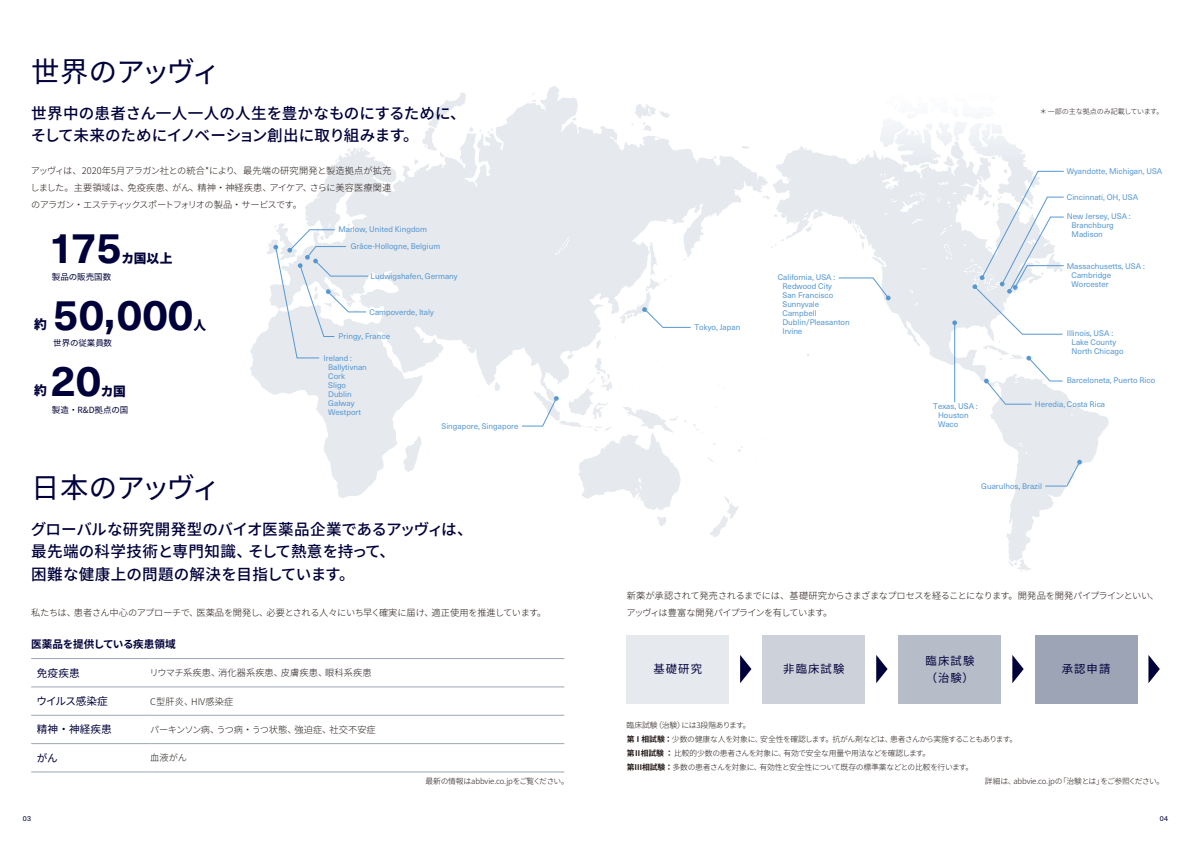
<style>
.page{position:relative;width:1191px;height:842px;background:#fff}
.page>*{position:absolute;margin:0;border:0;box-sizing:border-box;transform-origin:0 0}
.t1{font:700 42.5px "Neue Haas Unica Pro";color:#00003b}
.t2{font:28.3px "Noto Sans CJ Kjp";letter-spacing:-.065em;color:#00003b}
.t3{font:500 15.6px/22.7px "Noto Sans CJ Kjp";letter-spacing:.005em;color:#00003b}
.t4{font:900 12.8px "Noto Sans CJ Kjp";letter-spacing:-.02em;color:#00003b}
.t5{font:11.3px/17px "Noto Sans CJ Kjp";letter-spacing:.1em;color:#00003b}
.t6{font:700 10.6px "Noto Sans CJ Kjp";letter-spacing:-.01em;color:#00003b}
.t7{font:10.6px "Noto Sans CJ Kjp";letter-spacing:.01em;color:#00003b}
.t8{font:10.6px "Noto Sans CJ Kjp";letter-spacing:-.05em;color:#00003b}
.t9{font:300 9.2px/17px "Noto Sans CJ Kjp";letter-spacing:-.04em;color:#231916}
.t10{font:300 9.2px "Noto Sans CJ Kjp";letter-spacing:.01em;color:#231916}
.t11{font:300 9.2px "Noto Sans CJ Kjp";letter-spacing:-.02em;color:#231916}
.t12{font:8.5px "Noto Sans CJ Kjp";color:#00003b}
.t13{font:8px/9px "Neue Haas Unica Pro";color:#5697d2}
.t14{font:300 7.8px "Noto Sans CJ Kjp";letter-spacing:-.035em;color:#231916}
.t15{font:300 7.8px "Noto Sans CJ Kjp";letter-spacing:-.06em;color:#231916}
.t16{font:300 7.8px "Noto Sans CJ Kjp";letter-spacing:-.01em;color:#231916}
.t17{font:300 7.1px "Noto Sans CJ Kjp";letter-spacing:-.02em;color:#231916}
.t18{font:7.1px "Neue Haas Unica Pro";color:#00003b}
.s1{font-weight:700}
</style>
<div class="page">
<svg style="left:250px;top:86px;width:858px;height:486px"></svg>
<svg style="left:941px;top:86px;width:50px;height:17px"></svg>
<svg style="left:952px;top:320px;width:5px;height:5px"></svg>
<svg style="left:642px;top:307px;width:49px;height:21px"></svg>
<svg style="left:1044px;top:460px;width:38px;height:27px"></svg>
<svg style="left:984px;top:356px;width:79px;height:49px"></svg>
<hr style="left:954px;top:323px;width:1px;height:79px;background:#5697d2">
<svg style="left:838px;top:277px;width:52px;height:23px"></svg>
<svg style="left:521px;top:396px;width:37px;height:31px"></svg>
<svg style="left:273px;top:229px;width:96px;height:129px"></svg>
<svg style="left:972px;top:171px;width:92px;height:164px"></svg>
<hr style="left:31px;top:658px;width:119px;height:1px;background:#9ca4b5">
<hr style="left:150px;top:658px;width:414px;height:1px;background:#9ca4b5">
<hr style="left:31px;top:687px;width:119px;height:1px;background:#9ca4b5">
<hr style="left:150px;top:687px;width:414px;height:1px;background:#9ca4b5">
<hr style="left:31px;top:715px;width:119px;height:1px;background:#9ca4b5">
<hr style="left:150px;top:715px;width:414px;height:1px;background:#9ca4b5">
<hr style="left:31px;top:743px;width:119px;height:1px;background:#9ca4b5">
<hr style="left:150px;top:743px;width:414px;height:1px;background:#9ca4b5">
<hr style="left:31px;top:772px;width:119px;height:1px;background:#9ca4b5">
<hr style="left:150px;top:772px;width:414px;height:1px;background:#9ca4b5">
<svg style="left:740px;top:655px;width:11px;height:28px"></svg>
<div style="left:1035px;top:635px;width:102px;height:68px;background:#9ca4b5"></div>
<div style="left:899px;top:635px;width:102px;height:68px;background:#b6bcc8"></div>
<div style="left:763px;top:635px;width:102px;height:68px;background:#cdd2da"></div>
<div style="left:626px;top:635px;width:103px;height:68px;background:#e6eaef"></div>
<svg style="left:876px;top:655px;width:11px;height:28px"></svg>
<svg style="left:1012px;top:655px;width:11px;height:28px"></svg>
<svg style="left:1148px;top:655px;width:11px;height:28px"></svg>
<h2 class="t2" style="left:31px;top:55px;width:191px">世界のアッヴィ</h2>
<h3 class="t3" style="left:31px;top:102px;width:436px">世界中の患者さん一人一人の人生を豊かなものにするために、そして未来のためにイノベーション創出に取り組みます。</h3>
<p class="t9" style="left:30px;top:162px;width:362px;text-align:justify">アッヴィは、2020年5月アラガン社との統合*により、最先端の研究開発と製造拠点が拡充しました。主要領域は、免疫疾患、がん、精神・神経疾患、アイケア、さらに美容医療関連のアラガン・エステティックスポートフォリオの製品・サービスです。</p>
<h1 class="t1" style="left:49px;top:222px;width:75px">175</h1>
<h3 class="t4" style="left:122px;top:251px;width:53px">カ国以上</h3>
<p class="t12" style="left:52px;top:272px;width:61px">製品の販売国数</p>
<h3 class="t4" style="left:34px;top:317px;width:14px">約</h3>
<h1 class="t1" style="left:53px;top:289px;width:142px">50,000</h1>
<h3 class="t4" style="left:193px;top:318px;width:14px">人</h3>
<p class="t12" style="left:53px;top:338px;width:60px">世界の従業員数</p>
<h1 class="t1" style="left:50px;top:355px;width:53px">20</h1>
<h3 class="t4" style="left:34px;top:383px;width:14px">約</h3>
<h3 class="t4" style="left:101px;top:384px;width:27px">カ国</h3>
<p class="t12" style="left:52px;top:405px;width:78px">製造・R&amp;D拠点の国</p>
<h2 class="t2" style="left:31px;top:471px;width:191px">日本のアッヴィ</h2>
<p class="t13" style="left:351px;top:220px;width:91px;line-height:17.3px;text-indent:-12px">Marlow, United Kingdom<br>Grâce-Hollogne, Belgium</p>
<p class="t13" style="left:371px;top:272px;width:88px">Ludwigshafen, Germany</p>
<p class="t13" style="left:369px;top:307px;width:66px">Campoverde, Italy</p>
<p class="t13" style="left:339px;top:332px;width:53px">Pringy, France</p>
<p class="t13" style="left:328px;top:353px;width:40px;text-indent:-5px">Ireland :<br>Ballytivnan<br>Cork<br>Sligo<br>Dublin<br>Galway<br>Westport</p>
<p class="t13" style="left:441px;top:421px;width:79px">Singapore, Singapore</p>
<h3 class="t3" style="left:31px;top:518px;width:443px">グローバルな研究開発型のバイオ医薬品企業であるアッヴィは、最先端の科学技術と専門知識、そして熱意を持って、<br>困難な健康上の問題の解決を目指しています。</h3>
<p class="t9" style="left:31px;top:604px;width:516px">私たちは、患者さん中心のアプローチで、医薬品を開発し、必要とされる人々にいち早く確実に届け、適正使用を推進しています。</p>
<h3 class="t6" style="left:31px;top:638px;width:146px">医薬品を提供している疾患領域</h3>
<h3 class="t7" style="left:37px;top:667px;width:44px">免疫疾患</h3>
<p class="t10" style="left:150px;top:668px;width:223px">リウマチ系疾患、消化器系疾患、皮膚疾患、眼科系疾患</p>
<h3 class="t8" style="left:36px;top:695px;width:73px">ウイルス感染症</h3>
<p class="t10" style="left:150px;top:696px;width:84px">C型肝炎、HIV感染症</p>
<h3 class="t7" style="left:37px;top:724px;width:77px">精神・神経疾患</h3>
<p class="t11" style="left:150px;top:724px;width:227px">パーキンソン病、うつ病・うつ状態、強迫症、社交不安症</p>
<h3 class="t7" style="left:37px;top:752px;width:22px">がん</h3>
<p class="t9" style="left:150px;top:750px;width:38px">血液がん</p>
<p class="t14" style="left:425px;top:777px;width:145px">最新の情報はabbvie.co.jpをご覧ください。</p>
<p class="t17" style="left:1039px;top:107px;width:125px">＊ 一部の主な拠点のみ記載しています。</p>
<p class="t13" style="left:694px;top:323px;width:47px">Tokyo, Japan</p>
<p class="t13" style="left:782px;top:273px;width:69px;text-indent:-5px">California, USA :<br>Redwood City<br>San Francisco<br>Sunnyvale<br>Campbell<br>Dublin/Pleasanton<br>Irvine</p>
<p class="t13" style="left:1066px;top:167px;width:97px">Wyandotte, Michigan, USA</p>
<p class="t13" style="left:1071px;top:212px;width:61px;text-indent:-5px">New Jersey, USA :<br>Branchburg<br>Madison</p>
<p class="t13" style="left:1066px;top:192px;width:73px">Cincinnati, OH, USA</p>
<p class="t13" style="left:1071px;top:262px;width:75px;text-indent:-5px">Massachusetts, USA :<br>Cambridge<br>Worcester</p>
<p class="t13" style="left:1071px;top:329px;width:54px;text-indent:-5px">Illinois, USA :<br>Lake County<br>North Chicago</p>
<p class="t13" style="left:938px;top:402px;width:41px;text-indent:-5px">Texas, USA :<br>Houston<br>Waco</p>
<p class="t13" style="left:1066px;top:376px;width:90px">Barceloneta, Puerto Rico</p>
<p class="t13" style="left:1035px;top:400px;width:72px">Heredia, Costa Rica</p>
<p class="t13" style="left:981px;top:482px;width:62px">Guarulhos, Brazil</p>
<p class="t9" style="left:626px;top:587px;width:534px">新薬が承認されて発売されるまでには、基礎研究からさまざまなプロセスを経ることになります。開発品を開発パイプラインといい、アッヴィは豊富な開発パイプラインを有しています。</p>
<h3 class="t5" style="left:653px;top:661px;width:50px">基礎研究</h3>
<h3 class="t5" style="left:783px;top:661px;width:63px">非臨床試験</h3>
<h3 class="t5" style="left:925px;top:652px;width:50px">臨床試験（治験）</h3>
<h3 class="t5" style="left:1061px;top:661px;width:50px">承認申請</h3>
<p class="t16" style="left:626px;top:720px;width:125px">臨床試験（治験）には3段階あります。</p>
<p class="t15" style="left:626px;top:734px;width:392px"><span class="s1">第Ⅰ相試験：</span>少数の健康な人を対象に、安全性を確認します。抗がん剤などは、患者さんから実施することもあります。</p>
<p class="t14" style="left:626px;top:749px;width:305px"><span class="s1">第Ⅱ相試験：</span>比較的少数の患者さんを対象に、有効で安全な用量や用法などを確認します。</p>
<p class="t14" style="left:626px;top:763px;width:348px"><span class="s1">第Ⅲ相試験：</span>多数の患者さんを対象に、有効性と安全性について既存の標準薬などとの比較を行います。</p>
<p class="t14" style="left:985px;top:777px;width:181px">詳細は、abbvie.co.jpの「治験とは」をご参照ください。</p>
<p class="t18" style="left:23px;top:814px;width:10px">03</p>
<p class="t18" style="left:1160px;top:814px;width:10px">04</p>
</div>
